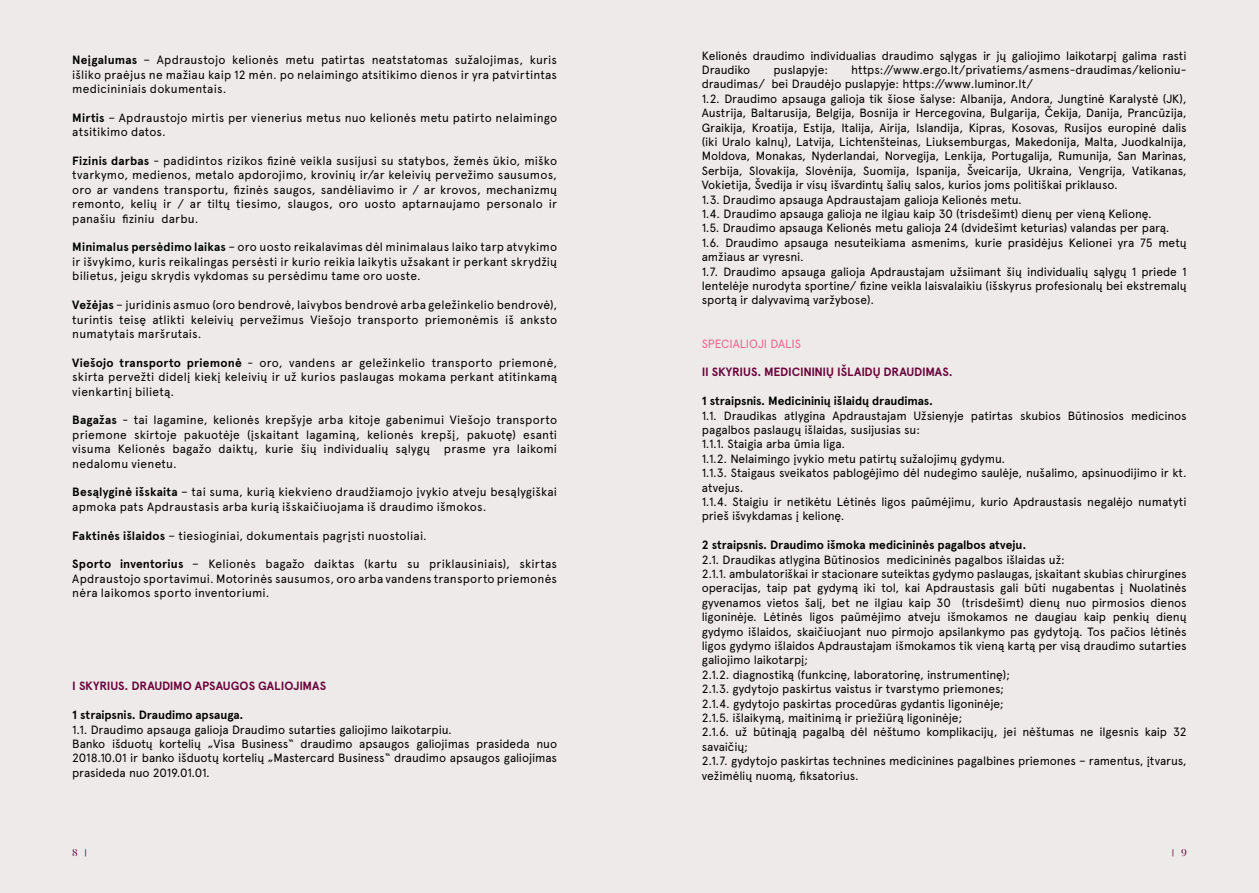
<style>
.page{position:relative;width:1259px;height:893px;background:#eeeae9}
.page>*{position:absolute;margin:0;border:0;box-sizing:border-box;transform-origin:0 0}
.t1{font:12px/14.4px "Apercu Pro";letter-spacing:-.005em;color:#000;text-align:justify}
.t2{font:12px/14.4px "Apercu Pro";letter-spacing:.015em;color:#000}
.t3{font:700 12px "Apercu Pro";letter-spacing:-.005em;color:#000}
.t4{font:700 12px "Apercu Pro";letter-spacing:-.01em;color:#69043b}
.t5{font:12px "Apercu Pro";letter-spacing:-.01em;color:#ec6692}
.t6{font:9px "Bery Roman";color:#69043b}
.t7{font:9px "Apercu Pro";color:#69043b}
.s1{font-weight:700}
.s2{font-family:"Apercu Pro"}
.s3{font-family:"Bery Roman"}
</style>
<div class="page">
<p class="t1" style="left:72px;top:52px;width:486px"><span class="s1">Neįgalumas</span> – Apdraustojo kelionės metu patirtas neatstatomas sužalojimas, kuris išliko praėjus ne mažiau kaip 12 mėn. po nelaimingo atsitikimo dienos ir yra patvirtintas medicininiais dokumentais.</p>
<p class="t2" style="left:72px;top:110px;width:486px"><span class="s1">Mirtis</span> – Apdraustojo mirtis per vienerius metus nuo kelionės metu patirto nelaimingo atsitikimo datos.</p>
<p class="t1" style="left:72px;top:153px;width:486px"><span class="s1">Fizinis darbas</span> - padidintos rizikos fizinė veikla susijusi su statybos, žemės ūkio, miško tvarkymo, medienos, metalo apdorojimo, krovinių ir/ar keleivių pervežimo sausumos, oro ar vandens transportu, fizinės saugos, sandėliavimo ir / ar krovos, mechanizmų remonto, kelių ir / ar tiltų tiesimo, slaugos, oro uosto aptarnaujamo personalo ir panašiu fiziniu darbu.</p>
<p class="t1" style="left:72px;top:239px;width:486px"><span class="s1">Minimalus persėdimo laikas</span> – oro uosto reikalavimas dėl minimalaus laiko tarp atvykimo ir išvykimo, kuris reikalingas persėsti ir kurio reikia laikytis užsakant ir perkant skrydžių bilietus, jeigu skrydis vykdomas su persėdimu tame oro uoste.</p>
<p class="t1" style="left:72px;top:297px;width:486px"><span class="s1">Vežėjas</span> – juridinis asmuo (oro bendrovė, laivybos bendrovė arba geležinkelio bendrovė), turintis teisę atlikti keleivių pervežimus Viešojo transporto priemonėmis iš anksto numatytais maršrutais.</p>
<p class="t1" style="left:72px;top:354px;width:486px"><span class="s1">Viešojo transporto priemonė</span> - oro, vandens ar geležinkelio transporto priemonė, skirta pervežti didelį kiekį keleivių ir už kurios paslaugas mokama perkant atitinkamą vienkartinį bilietą.</p>
<p class="t1" style="left:72px;top:412px;width:486px"><span class="s1">Bagažas</span> - tai lagamine, kelionės krepšyje arba kitoje gabenimui Viešojo transporto priemone skirtoje pakuotėje (įskaitant lagaminą, kelionės krepšį, pakuotę) esanti visuma Kelionės bagažo daiktų, kurie šių individualių sąlygų prasme yra laikomi nedalomu vienetu.</p>
<p class="t2" style="left:72px;top:484px;width:486px"><span class="s1">Besąlyginė išskaita</span> – tai suma, kurią kiekvieno draudžiamojo įvykio atveju besąlygiškai apmoka pats Apdraustasis arba kurią išskaičiuojama iš draudimo išmokos.</p>
<p class="t2" style="left:72px;top:527px;width:356px"><span class="s1">Faktinės išlaidos</span> – tiesioginiai, dokumentais pagrįsti nuostoliai.</p>
<p class="t1" style="left:72px;top:556px;width:486px"><span class="s1">Sporto inventorius</span> – Kelionės bagažo daiktas (kartu su priklausiniais), skirtas Apdraustojo sportavimui. Motorinės sausumos, oro arba vandens transporto priemonės nėra laikomos sporto inventoriumi.</p>
<p class="t4" style="left:72px;top:677px;width:255px">I SKYRIUS. DRAUDIMO APSAUGOS GALIOJIMAS</p>
<p class="t3" style="left:72px;top:706px;width:173px">1 straipsnis. Draudimo apsauga.</p>
<p class="t1" style="left:72px;top:721px;width:486px;text-align:left">1.1. Draudimo apsauga galioja Draudimo sutarties galiojimo laikotarpiu.<br>Banko išduotų kortelių „Visa Business“ draudimo apsaugos galiojimas prasideda nuo 2018.10.01 ir banko išduotų kortelių „Mastercard Business“ draudimo apsaugos galiojimas prasideda nuo 2019.01.01.</p>
<p class="t1" style="left:702px;top:47px;width:486px">Kelionės draudimo individualias draudimo sąlygas ir jų galiojimo laikotarpį galima rasti<br>Draudiko</p>
<p class="t1" style="left:702px;top:62px;width:486px;text-align:left;text-indent:149px">https://www.ergo.lt/privatiems/asmens-draudimas/kelioniu&shy;draudimas/ bei Draudėjo puslapyje: https://www.luminor.lt/<br>1.2. Draudimo apsauga galioja tik šiose šalyse: Albanija, Andora, Jungtinė Karalystė (JK), Austrija, Baltarusija, Belgija, Bosnija ir Hercegovina, Bulgarija, Čekija, Danija, Prancūzija, Graikija, Kroatija, Estija, Italija, Airija, Islandija, Kipras, Kosovas, Rusijos europinė dalis (iki Uralo kalnų), Latvija, Lichtenšteinas, Liuksemburgas, Makedonija, Malta, Juodkalnija, Moldova, Monakas, Nyderlandai, Norvegija, Lenkija, Portugalija, Rumunija, San Marinas, Serbija, Slovakija, Slovėnija, Suomija, Ispanija, Šveicarija, Ukraina, Vengrija, Vatikanas, Vokietija, Švedija ir visų išvardintų šalių salos, kurios joms politiškai priklauso.<br>1.3. Draudimo apsauga Apdraustajam galioja Kelionės metu.<br>1.4. Draudimo apsauga galioja ne ilgiau kaip 30 (trisdešimt) dienų per vieną Kelionę.<br>1.5. Draudimo apsauga Kelionės metu galioja 24 (dvidešimt keturias) valandas per parą.<br>1.6. Draudimo apsauga nesuteikiama asmenims, kurie prasidėjus Kelionei yra 75 metų amžiaus ar vyresni.<br>1.7. Draudimo apsauga galioja Apdraustajam užsiimant šių individualių sąlygų 1 priede 1 lentelėje nurodyta sportine/ fizine veikla laisvalaikiu (išskyrus profesionalų bei ekstremalų sportą ir dalyvavimą varžybose).</p>
<p class="t5" style="left:702px;top:334px;width:101px">SPECIALIOJI DALIS</p>
<p class="t4" style="left:702px;top:363px;width:252px">II SKYRIUS. MEDICININIŲ IŠLAIDŲ DRAUDIMAS.</p>
<p class="t3" style="left:702px;top:392px;width:233px">1 straipsnis. Medicininių išlaidų draudimas.</p>
<p class="t1" style="left:702px;top:407px;width:486px;text-align:left">1.1. Draudikas atlygina Apdraustajam Užsienyje patirtas skubios Būtinosios medicinos pagalbos paslaugų išlaidas, susijusias su:<br>1.1.1. Staigia arba ūmia liga.<br>1.1.2. Nelaimingo įvykio metu patirtų sužalojimų gydymu.<br>1.1.3. Staigaus sveikatos pablogėjimo dėl nudegimo saulėje, nušalimo, apsinuodijimo ir kt. atvejus.<br>1.1.4. Staigiu ir netikėtu Lėtinės ligos paūmėjimu, kurio Apdraustasis negalėjo numatyti prieš išvykdamas į kelionę.</p>
<p class="t3" style="left:702px;top:536px;width:326px">2 straipsnis. Draudimo išmoka medicininės pagalbos atveju.</p>
<p class="t1" style="left:702px;top:551px;width:486px;text-align:left">2.1. Draudikas atlygina Būtinosios medicininės pagalbos išlaidas už:<br>2.1.1. ambulatoriškai ir stacionare suteiktas gydymo paslaugas, įskaitant skubias chirurgines operacijas, taip pat gydymą iki tol, kai Apdraustasis gali būti nugabentas į Nuolatinės gyvenamos vietos šalį, bet ne ilgiau kaip 30 (trisdešimt) dienų nuo pirmosios dienos ligoninėje. Lėtinės ligos paūmėjimo atveju išmokamos ne daugiau kaip penkių dienų gydymo išlaidos, skaičiuojant nuo pirmojo apsilankymo pas gydytoją. Tos pačios lėtinės ligos gydymo išlaidos Apdraustajam išmokamos tik vieną kartą per visą draudimo sutarties galiojimo laikotarpį;<br>2.1.2. diagnostiką (funkcinę, laboratorinę, instrumentinę);<br>2.1.3. gydytojo paskirtus vaistus ir tvarstymo priemones;<br>2.1.4. gydytojo paskirtas procedūras gydantis ligoninėje;<br>2.1.5. išlaikymą, maitinimą ir priežiūrą ligoninėje;<br>2.1.6. už būtinąją pagalbą dėl nėštumo komplikacijų, jei nėštumas ne ilgesnis kaip 32 savaičių;<br>2.1.7. gydytojo paskirtas technines medicinines pagalbines priemones – ramentus, įtvarus, vežimėlių nuomą, fiksatorius.</p>
<p class="t1" style="left:773px;top:62px;width:56px">puslapyje:</p>
<p class="t6" style="left:72px;top:847px;width:16px">8 <span class="s2">|</span></p>
<p class="t7" style="left:1172px;top:846px;width:16px">| <span class="s3">9</span></p>
</div>
